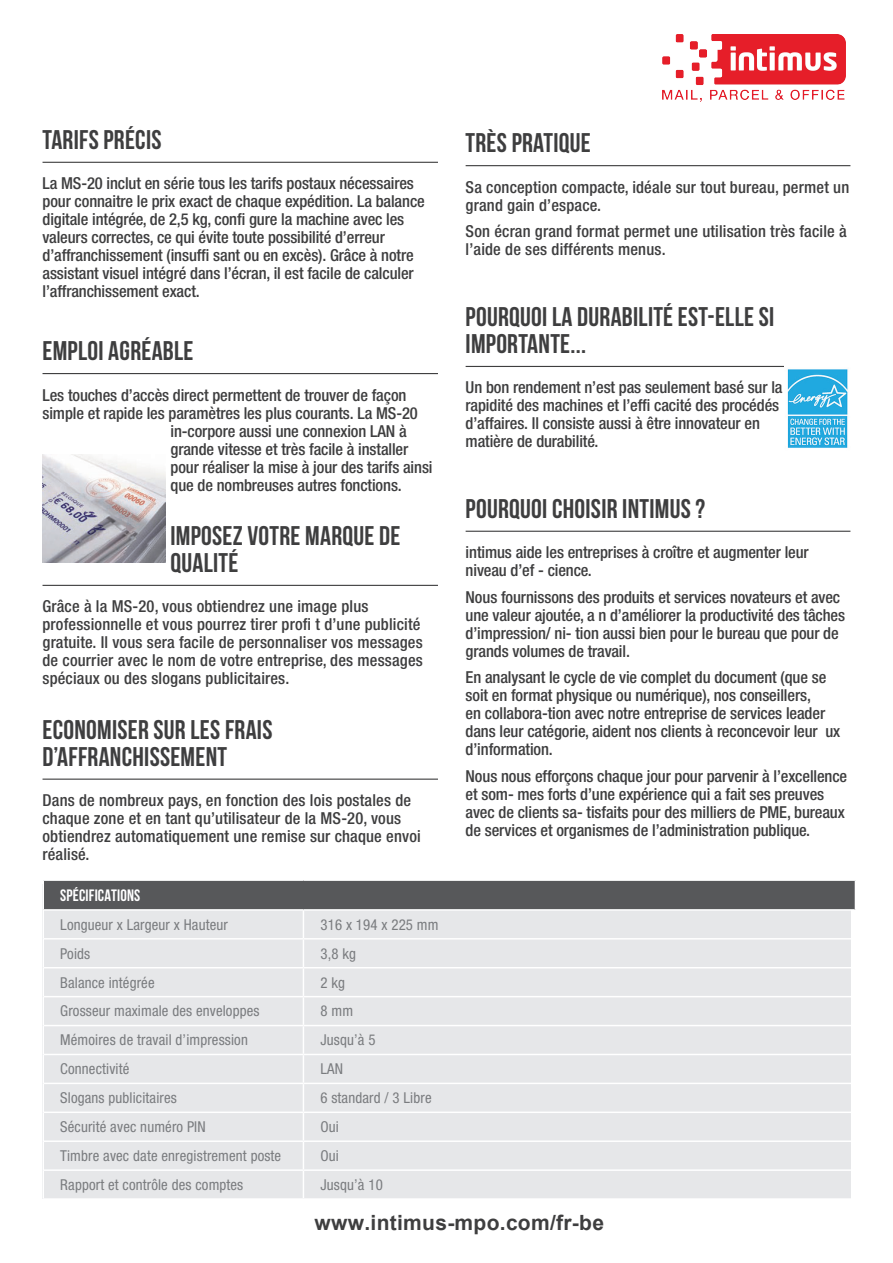
<style>
.page{position:relative;width:893px;height:1263px;background:#fff}
.page>*{position:absolute;margin:0;border:0;box-sizing:border-box;transform-origin:0 0}
.t1{font:700 27px/27px "Bebas Neue";letter-spacing:.01em;color:#3e3e3f}
.t2{font:700 21px "Arial";letter-spacing:.015em;color:#3e3e3f}
.t3{font:500 condensed 16.5px/18px "Helvetica Neue LT Std";letter-spacing:-.005em;color:#3e3e3f}
.t4{font:700 16.5px "Bebas Neue";letter-spacing:.01em;color:#fff}
.t5{font:condensed 15px "Helvetica Neue LT Std";letter-spacing:.01em;color:#7a7c7f}
.s1{font-style:inherit}
</style>
<div class="page">
<div style="left:42px;top:884px;width:808px;height:314px;background:#e6e7e9"></div>
<hr style="left:43px;top:162px;width:395px;height:1px;background:#3e3e3f">
<hr style="left:43px;top:373px;width:395px;height:1px;background:#3e3e3f">
<hr style="left:43px;top:585px;width:395px;height:1px;background:#3e3e3f">
<hr style="left:43px;top:778px;width:395px;height:2px;background:#3e3e3f">
<hr style="left:466px;top:165px;width:384px;height:1px;background:#3e3e3f">
<hr style="left:466px;top:366px;width:319px;height:1px;background:#3e3e3f">
<hr style="left:466px;top:531px;width:384px;height:1px;background:#3e3e3f">
<img style="left:43px;top:455px;width:122px;height:108px">
<img style="left:787px;top:369px;width:61px;height:79px">
<div style="left:43px;top:880px;width:812px;height:30px;background:#57585a"></div>
<hr style="left:43px;top:879px;width:260px;height:2px;background:#fff">
<hr style="left:303px;top:879px;width:553px;height:2px;background:#fff">
<hr style="left:44px;top:909px;width:259px;height:2px;background:#fff">
<hr style="left:303px;top:909px;width:552px;height:2px;background:#fff">
<hr style="left:44px;top:938px;width:259px;height:1px;background:#fff">
<hr style="left:303px;top:938px;width:552px;height:1px;background:#fff">
<hr style="left:44px;top:967px;width:259px;height:1px;background:#fff">
<hr style="left:303px;top:967px;width:552px;height:1px;background:#fff">
<hr style="left:44px;top:996px;width:259px;height:1px;background:#fff">
<hr style="left:303px;top:996px;width:552px;height:1px;background:#fff">
<hr style="left:44px;top:1025px;width:259px;height:1px;background:#fff">
<hr style="left:303px;top:1025px;width:552px;height:1px;background:#fff">
<hr style="left:44px;top:1054px;width:259px;height:1px;background:#fff">
<hr style="left:303px;top:1054px;width:552px;height:1px;background:#fff">
<hr style="left:44px;top:1083px;width:259px;height:1px;background:#fff">
<hr style="left:303px;top:1083px;width:552px;height:1px;background:#fff">
<hr style="left:44px;top:1111px;width:259px;height:2px;background:#fff">
<hr style="left:303px;top:1111px;width:552px;height:2px;background:#fff">
<hr style="left:44px;top:1140px;width:259px;height:2px;background:#fff">
<hr style="left:303px;top:1140px;width:552px;height:2px;background:#fff">
<hr style="left:44px;top:1169px;width:259px;height:2px;background:#fff">
<hr style="left:303px;top:1169px;width:552px;height:2px;background:#fff">
<svg style="left:43px;top:881px;width:1px;height:317px"></svg>
<svg style="left:303px;top:911px;width:1px;height:287px"></svg>
<img style="left:663px;top:35px;width:183px;height:67px">
<h1 class="t1" style="left:43px;top:126px;width:120px">TARIFS PRÉCIS</h1>
<p class="t3" style="left:43px;top:174px;width:384px">La MS-20 inclut en série tous les tarifs postaux nécessaires pour connaitre le prix exact de chaque expédition. La balance digitale intégrée, de 2,5 kg, confi gure la machine avec les valeurs correctes, ce qui évite toute possibilité d’erreur d’affranchissement (insuffi sant ou en excès). Grâce à notre assistant visuel intégré dans l’écran, il est facile de calculer l’affranchissement exact.</p>
<h1 class="t1" style="left:43px;top:337px;width:152px">EMPLOI AGRÉABLE</h1>
<p class="t3" style="left:43px;top:385px;width:365px">Les touches d’accès direct permettent de trouver de façon</p>
<p class="t3" style="left:43px;top:403px;width:377px">simple et rapide les paramètres les plus courants. La MS-20</p>
<p class="t3" style="left:171px;top:421px;width:238px">in-corpore aussi une connexion LAN à</p>
<p class="t3" style="left:171px;top:439px;width:239px">grande vitesse et très facile à installer</p>
<p class="t3" style="left:171px;top:457px;width:264px">pour réaliser la mise à jour des tarifs ainsi</p>
<p class="t3" style="left:171px;top:475px;width:233px">que de nombreuses autres fonctions.</p>
<h1 class="t1" style="left:171px;top:522px;width:231px">IMPOSEZ VOTRE MARQUE DE<br>QUALITÉ</h1>
<p class="t3" style="left:43px;top:597px;width:382px">Grâce à la MS-20, vous obtiendrez une image plus professionnelle et vous pourrez tirer profi t d’une publicité gratuite. Il vous sera facile de personnaliser vos messages de courrier avec le nom de votre entreprise, des messages spéciaux ou des slogans publicitaires.</p>
<h1 class="t1" style="left:43px;top:716px;width:231px">ECONOMISER SUR LES FRAIS<br>D’AFFRANCHISSEMENT</h1>
<p class="t3" style="left:43px;top:791px;width:380px">Dans de nombreux pays, en fonction des lois postales de chaque zone et en tant qu’utilisateur de la MS-20, vous obtiendrez automatiquement une remise sur chaque envoi réalisé.</p>
<h1 class="t1" style="left:466px;top:129px;width:127px">TRÈS PRATIQUE</h1>
<p class="t3" style="left:466px;top:178px;width:385px">Sa conception compacte, idéale sur tout bureau, permet un grand gain d’espace.</p>
<p class="t3" style="left:466px;top:222px;width:383px">Son écran grand format permet une utilisation très facile à l’aide de ses différents menus.</p>
<h1 class="t1" style="left:466px;top:303px;width:310px">POURQUOI LA DURABILITÉ EST-ELLE SI<br>IMPORTANTE...</h1>
<p class="t3" style="left:466px;top:378px;width:318px">Un bon rendement n’est pas seulement basé sur la rapidité des machines et l’effi cacité des procédés d’affaires. Il consiste aussi à être innovateur en matière de durabilité.</p>
<h1 class="t1" style="left:466px;top:495px;width:241px">POURQUOI CHOISIR INTIMUS ?</h1>
<p class="t3" style="left:466px;top:543px;width:345px">intimus aide les entreprises à croître et augmenter leur niveau d’ef - cience.</p>
<p class="t3" style="left:466px;top:588px;width:381px">Nous fournissons des produits et services novateurs et avec une valeur ajoutée, a n d’améliorer la productivité des tâches d’impression/ ni- tion aussi bien pour le bureau que pour de grands volumes de travail.</p>
<p class="t3" style="left:466px;top:668px;width:376px">En analysant le cycle de vie complet du document (que se soit en format physique ou numérique), nos conseillers,<br>en collabora-tion avec notre entreprise de services leader dans leur catégorie, aident nos clients à reconcevoir leur ux d’information.</p>
<p class="t3" style="left:466px;top:767px;width:383px">Nous nous efforçons chaque jour pour parvenir à l’excellence et som- mes forts d’une expérience qui a fait ses preuves avec de clients sa- tisfaits pour des milliers de PME, bureaux de services et organismes de l’administration publique.</p>
<p class="t4" style="left:60px;top:886px;width:82px">SPÉCIFICATIONS</p>
<p class="t5" style="left:60px;top:916px;width:169px">Longueur x Largeur x Hauteur</p>
<p class="t5" style="left:320px;top:916px;width:120px">316 x 194 x 225 mm</p>
<p class="t5" style="left:60px;top:945px;width:32px">Poids</p>
<p class="t5" style="left:320px;top:945px;width:37px">3,8 kg</p>
<p class="t5" style="left:60px;top:973px;width:96px">Balance intégrée</p>
<p class="t5" style="left:320px;top:973px;width:26px">2 kg</p>
<p class="t5" style="left:60px;top:1002px;width:201px">Grosseur maximale des enveloppes</p>
<p class="t5" style="left:320px;top:1002px;width:34px">8 mm</p>
<p class="t5" style="left:60px;top:1031px;width:189px">Mémoires de travail d’impression</p>
<p class="t5" style="left:320px;top:1031px;width:57px">Jusqu’à 5</p>
<p class="t5" style="left:60px;top:1060px;width:71px">Connectivité</p>
<p class="t5" style="left:320px;top:1060px;width:24px">LAN</p>
<p class="t5" style="left:60px;top:1089px;width:118px">Slogans publicitaires</p>
<p class="t5" style="left:320px;top:1089px;width:113px">6 standard / 3 Libre</p>
<p class="t5" style="left:60px;top:1118px;width:147px">Sécurité avec numéro PIN</p>
<p class="t5" style="left:320px;top:1118px;width:20px">Oui</p>
<p class="t5" style="left:60px;top:1147px;width:222px">Timbre avec date enregistrement poste</p>
<p class="t5" style="left:320px;top:1147px;width:20px">Oui</p>
<p class="t5" style="left:60px;top:1176px;width:185px">Rapport et contrôle des comptes</p>
<p class="t5" style="left:320px;top:1176px;width:64px">Jusqu’à 10</p>
<p class="t2" style="left:314px;top:1208px;width:291px">www.intimus-mpo.com<span class="s1">/</span>fr-be</p>
</div>
